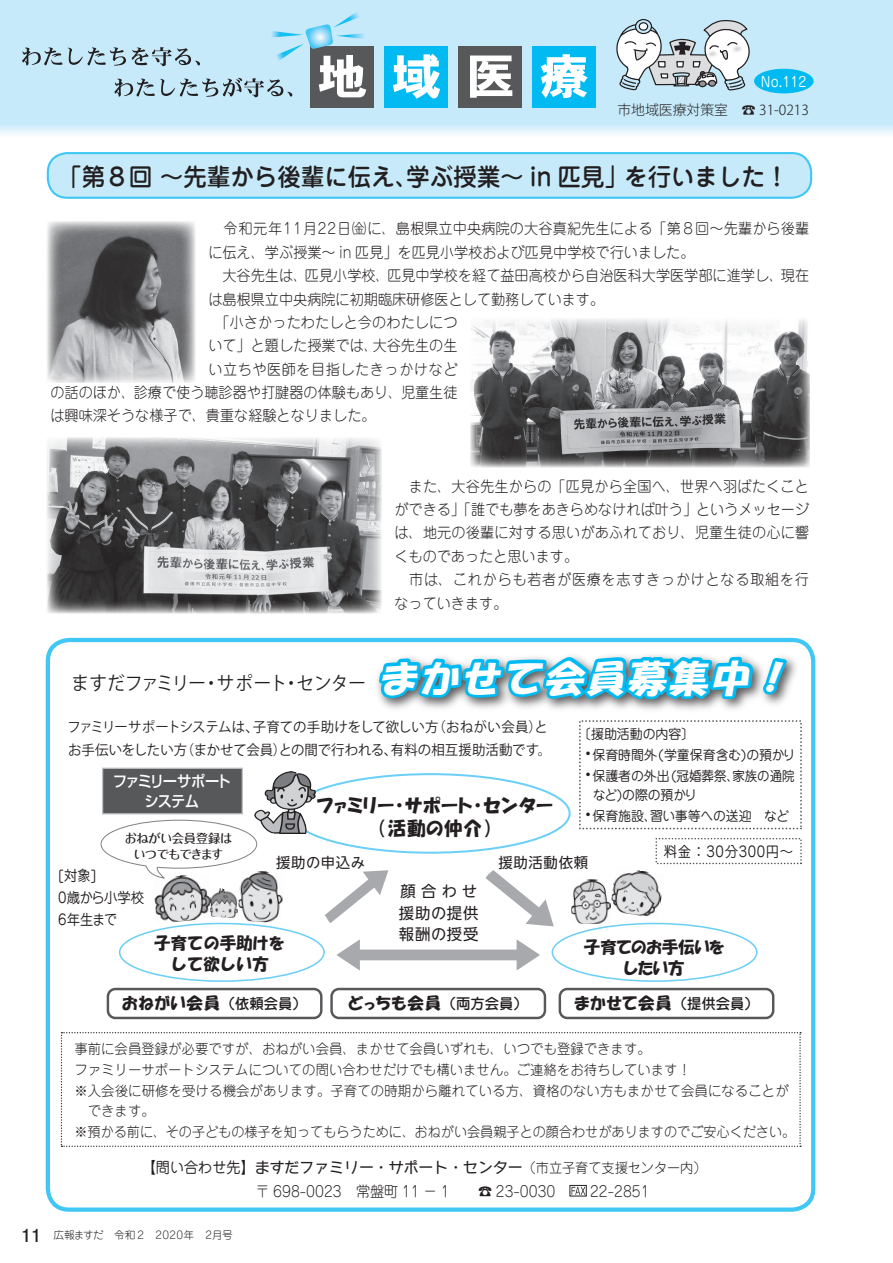
<style>
.page{position:relative;width:893px;height:1263px;background:#fff}
.page>*{position:absolute;margin:0;border:0;box-sizing:border-box;transform-origin:0 0}
.t1{font:500 24.45px "Jun 34 Pro";letter-spacing:-.01em;color:#231f20}
.t2{font:18.6px "Wanpaku GN Std Medium 90 ms RKSJ H";color:#231f20;scale:.94 1}
.t3{font:18.6px/23.7px "HGP Soei Kakupoptai";letter-spacing:.05em;color:#231f20;text-align:center}
.t4{font:16.5px "HGP Soei Kakupoptai";letter-spacing:.05em;color:#231f20}
.t5{font:16.5px/20.7px "HGS Soei Kakupoptai";color:#231f20;text-align:center}
.t6{font:16.5px/20.7px "HGP Soei Kakupoptai";color:#231f20;text-align:center}
.t7{font:15.45px/21.8px "UD Shin Go NT Pro";letter-spacing:.045em;color:#231f20;text-align:justify}
.t8{font:500 15.45px/20.7px "Shin Go Pro";letter-spacing:-.065em;color:#fff;text-align:center;scale:.92 1}
.t9{font:300 14.85px/23.4px "Jun 101 Pro";color:#231f20;scale:.95 1}
.t10{font:14.85px "Wanpaku GN Std";color:#231f20}
.t11{font:300 14.85px "Jun 101 Pro";letter-spacing:.04em;color:#231f20;scale:.95 1}
.t12{font:14.4px/21.8px "Jun 201 Pro";color:#231f20;scale:.92 1}
.t13{font:14.4px "UD Shin Go NT Pro";letter-spacing:.05em;color:#231f20}
.t14{font:14.4px "Jun 201 Pro";letter-spacing:.05em;color:#231f20;scale:.92 1}
.t15{font:13.95px/22.8px "Koz Go Pr 6 N";letter-spacing:.01em;color:#231f20;scale:.96 1}
.t16{font:300 13.8px "Jun 101 Pro";color:#231f20}
.t17{font:300 13.8px "Jun 101 Pro";color:#231f20;scale:.95 1}
.t18{font:300 13.8px "Koz Go Pro";color:#231f20}
.t19{font:13.8px "Jun 201 Pro";color:#fff;scale:.93 1}
.t20{font:13.5px/21px "Jun 201 Pro";color:#231f20;scale:.96 1}
.t21{font:13.5px/21px "Jun 201 Pro";color:#231f20;scale:.93 1}
.t22{font:500 12.45px/16.5px "Maru Fo Pro";letter-spacing:-.05em;color:#231f20;text-align:center}
.t23{font:300 10.65px "Jun 101 Pro";color:#231f20}
.s1{font-family:"HGS Soei Kakupoptai";font-style:italic;font-size:37.65px;color:#00aeef}
.s2{font-family:"Koz Go Pr 6 N";font-size:17.55px}
.s3{font-family:"Jun 34 Pro";font-weight:500;font-size:14.4px}
.s4{font-family:"Jun 201 Pro"}
.s5{font-family:"Jun 101 Pro";font-weight:300;font-size:13.8px}
.s6{font-family:"Futo Go B101 Pro";font-weight:700;font-size:18px}
</style>
<div class="page">
<svg style="left:0;top:0;width:893px;height:135px;background:#c9eaf9"></svg>
<svg style="left:614px;top:19px;width:41px;height:72px"></svg>
<div style="left:771px;top:0;width:25px;height:104px;background:#c6eafa"></div>
<img style="left:655px;top:0;width:116px;height:109px">
<div style="left:311px;top:46px;width:63px;height:61px;background:#57585a"></div>
<div style="left:385px;top:46px;width:63px;height:61px;background:#00baf1"></div>
<svg style="left:393px;top:54px;width:47px;height:45px"></svg>
<div style="left:459px;top:46px;width:63px;height:61px;background:#57585a"></div>
<svg style="left:470px;top:56px;width:42px;height:42px"></svg>
<div style="left:533px;top:46px;width:63px;height:61px;background:#00baf1"></div>
<svg style="left:541px;top:54px;width:47px;height:44px"></svg>
<svg style="left:22px;top:9px;width:348px;height:88px;background:#b6d7e5"></svg>
<div style="left:754px;top:69px;width:60px;height:24px;background:#00baf1;border-radius:50%"></div>
<div style="left:48px;top:153px;width:763px;height:45px;background:#c6eafa;border-radius:20px"></div>
<div style="left:47px;top:152px;width:765px;height:47px;border:2px solid #40c7f4;border-radius:20px"></div>
<img style="left:471px;top:319px;width:338px;height:149px">
<img style="left:47px;top:221px;width:149px;height:162px">
<img style="left:47px;top:437px;width:335px;height:176px">
<svg style="left:325px;top:870px;width:63px;height:53px"></svg>
<svg style="left:486px;top:870px;width:68px;height:56px"></svg>
<img style="left:154px;top:878px;width:59px;height:45px">
<img style="left:209px;top:888px;width:28px;height:30px">
<img style="left:237px;top:871px;width:46px;height:52px">
<img style="left:612px;top:870px;width:50px;height:47px">
<img style="left:571px;top:879px;width:41px;height:45px">
<img style="left:384px;top:645px;width:432px;height:75px">
<svg style="left:377px;top:653px;width:416px;height:51px"></svg>
<div style="left:290px;top:773px;width:281px;height:81px;border:2px solid #6bcff6;border-radius:50%"></div>
<div style="left:119px;top:923px;width:206px;height:59px;border:2px solid #6bcff6;border-radius:50%"></div>
<div style="left:552px;top:923px;width:205px;height:59px;border:2px solid #6bcff6;border-radius:50%"></div>
<svg style="left:336px;top:939px;width:204px;height:31px"></svg>
<div style="left:103px;top:768px;width:139px;height:46px;background:#57585a"></div>
<div style="left:102px;top:768px;width:141px;height:46px;border:1px solid #bcbdc0"></div>
<div style="left:330px;top:988px;width:216px;height:31px;border:2px solid #57585a;border-radius:7px"></div>
<div style="left:107px;top:988px;width:216px;height:31px;border:2px solid #57585a;border-radius:7px"></div>
<div style="left:559px;top:988px;width:215px;height:31px;border:2px solid #57585a;border-radius:7px"></div>
<svg style="left:100px;top:819px;width:158px;height:59px"></svg>
<img style="left:255px;top:771px;width:60px;height:62px">
<div style="left:46px;top:638px;width:769px;height:574px;border:4px solid #40c7f4;border-radius:21px"></div>
<svg style="left:61px;top:1032px;width:740px;height:115px"></svg>
<svg style="left:572px;top:1187px;width:12px;height:7px"></svg>
<div style="left:570px;top:1185px;width:16px;height:11px;border:1px solid #231f20"></div>
<p class="t19" style="left:761px;top:71px;width:51px">No.112</p>
<p class="t18" style="left:617px;top:101px;width:193px">市地域医療対策室　☎ 31-0213</p>
<h1 class="t1" style="left:58px;top:157px;width:732px">「第８回 ～先輩から後輩に伝え、学ぶ授業～ in 匹見」を行いました！</h1>
<p class="t9" style="left:208px;top:215px;width:634px">　令和元年11月22日㈮に、島根県立中央病院の大谷真紀先生による「第８回～先輩から後輩</p>
<p class="t9" style="left:208px;top:239px;width:513px">に伝え、学ぶ授業～ in 匹見」を匹見小学校および匹見中学校で行いました。</p>
<p class="t9" style="left:208px;top:262px;width:634px">　大谷先生は、匹見小学校、匹見中学校を経て益田高校から自治医科大学医学部に進学し、現在</p>
<p class="t9" style="left:208px;top:285px;width:418px">は島根県立中央病院に初期臨床研修医として勤務しています。</p>
<p class="t9" style="left:208px;top:309px;width:264px">　「小さかったわたしと今のわたしにつ</p>
<p class="t9" style="left:208px;top:332px;width:264px">いて」と題した授業では、大谷先生の生</p>
<p class="t11" style="left:208px;top:357px;width:264px">い立ちや医師を目指したきっかけなど</p>
<p class="t9" style="left:50px;top:379px;width:430px">の話のほか、診療で使う聴診器や打腱器の体験もあり、児童生徒</p>
<p class="t9" style="left:50px;top:402px;width:344px">は興味深そうな様子で、貴重な経験となりました。</p>
<p class="t9" style="left:394px;top:472px;width:438px">　また、大谷先生からの「匹見から全国へ、世界へ羽ばたくことができる」「誰でも夢をあきらめなければ叶う」というメッセージは、地元の後輩に対する思いがあふれており、児童生徒の心に響くものであったと思います。<br>　市は、これからも若者が医療を志すきっかけとなる取組を行なっていきます。</p>
<p class="t2" style="left:71px;top:672px;width:774px">ますだファミリー・サポート・センター <span class="s1">まかせて会員募集中！</span></p>
<p class="t15" style="left:67px;top:716px;width:506px">ファミリーサポートシステムは、子育ての手助けをして欲しい方（おねがい会員）とお手伝いをしたい方（まかせて会員）との間で行われる、有料の相互援助活動です。</p>
<p class="t20" style="left:578px;top:722px;width:228px">〔援助活動の内容〕<br><span class="s2">・</span>保育時間外(学童保育含む)の預かり<span class="s2">・</span>保護者の外出(冠婚葬祭、家族の通院</p>
<p class="t21" style="left:579px;top:783px;width:227px;text-indent:14px">など)の際の預かり<br><span class="s2">・</span>保育施設、習い事等への送迎　など</p>
<p class="t8" style="left:113px;top:769px;width:130px">ファミリーサポートシステム</p>
<p class="t3" style="left:317px;top:793px;width:237px">ファミリー・サポート・センター（活動の仲介）</p>
<p class="t22" style="left:124px;top:828px;width:110px">おねがい会員登録はいつでもできます</p>
<p class="t12" style="left:58px;top:863px;width:95px">[対象]<br>0歳から小学校<br>6年生まで</p>
<p class="t14" style="left:664px;top:840px;width:142px">料金 ： 30分300円～</p>
<p class="t13" style="left:498px;top:850px;width:91px">援助活動依頼</p>
<p class="t13" style="left:276px;top:850px;width:90px">援助の申込み</p>
<p class="t7" style="left:399px;top:880px;width:81px">顔 合 わ せ援助の提供報酬の授受</p>
<p class="t5" style="left:154px;top:933px;width:133px">子育ての手助けをして欲しい方</p>
<p class="t6" style="left:584px;top:937px;width:142px">子育てのお手伝いをしたい方</p>
<p class="t4" style="left:122px;top:995px;width:186px">おねがい会員<span class="s3">（依頼会員）</span></p>
<p class="t4" style="left:349px;top:995px;width:181px">どっちも会員<span class="s3">（両方会員）</span></p>
<p class="t4" style="left:574px;top:995px;width:186px">まかせて会員<span class="s3">（提供会員）</span></p>
<p class="t16" style="left:74px;top:1038px;width:578px">事前に会員登録が必要ですが、おねがい会員、まかせて会員いずれも、いつでも登録できます。</p>
<p class="t16" style="left:74px;top:1059px;width:618px">ファミリーサポートシステムについての問い合わせだけでも構いません。ご連絡をお待ちしています！</p>
<p class="t16" style="left:74px;top:1079px;width:716px">※入会後に研修を受ける機会があります。子育ての時期から離れている方、資格のない方もまかせて会員になることが</p>
<p class="t16" style="left:88px;top:1100px;width:69px">できます。</p>
<p class="t17" style="left:74px;top:1121px;width:760px">※預かる前に、その子どもの様子を知ってもらうために、おねがい会員親子との顔合わせがありますのでご安心ください。</p>
<p class="t10" style="left:142px;top:1156px;width:566px"><span class="s4">【問い合わせ先】</span>ますだファミリー・サポート・センター<span class="s5">（市立子育て支援センター内）</span></p>
<p class="t9" style="left:256px;top:1178px;width:332px">〒 698-0023　常盤町 11 － 1　　☎ 23-0030　</p>
<p class="t9" style="left:590px;top:1178px;width:64px">22-2851</p>
<p class="t23" style="left:21px;top:1226px;width:213px"><span class="s6">11</span> 広報ますだ　令和 2　2020年　2月号</p>
</div>
